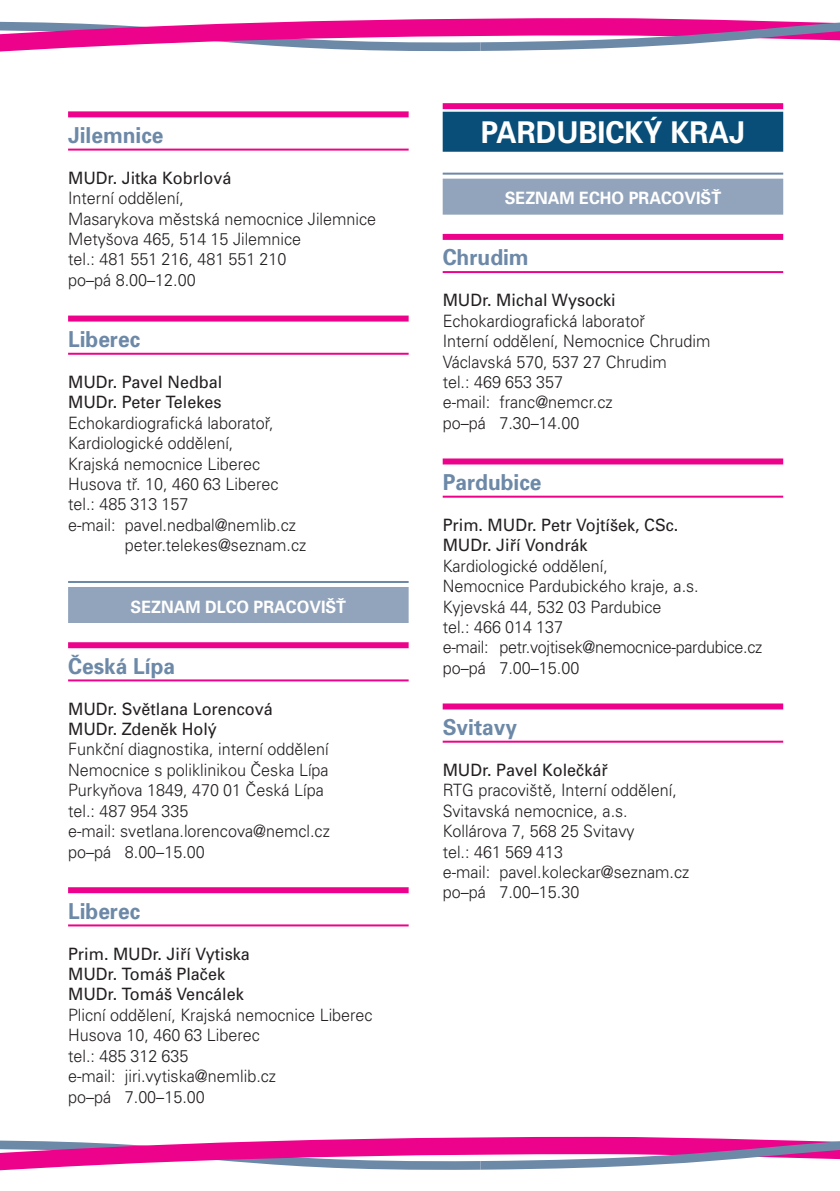
<style>
.page{position:relative;width:840px;height:1191px;background:#fff}
.page>*{position:absolute;margin:0;border:0;box-sizing:border-box;transform-origin:0 0}
.t1{font:700 30px "Univers CE";color:#fff;scale:.95 1}
.t2{font:700 22px "Univers CE";color:#6d89a8;scale:.95 1}
.t3{font:300 17px/20.4px "Univers CE";color:#231f20;scale:.95 1}
.t4{font:17px/20.4px "Univers CE";color:#231f20;scale:.95 1}
.t5{font:700 17px "Univers CE";color:#fff;scale:.95 1}
</style>
<div class="page">
<svg style="left:0;top:18px;width:839px;height:34px"></svg>
<svg style="left:0;top:1136px;width:839px;height:35px"></svg>
<div style="left:68px;top:111px;width:340px;height:6px;background:#ed028c"></div>
<hr style="left:68px;top:149px;width:340px;height:2px;background:#ed028c">
<div style="left:68px;top:315px;width:340px;height:6px;background:#ed028c"></div>
<hr style="left:68px;top:353px;width:340px;height:2px;background:#ed028c">
<hr style="left:68px;top:581px;width:340px;height:2px;background:#6d89a8">
<div style="left:68px;top:587px;width:340px;height:36px;background:#92a4bc"></div>
<div style="left:68px;top:642px;width:340px;height:6px;background:#ed028c"></div>
<hr style="left:68px;top:679px;width:340px;height:2px;background:#ed028c">
<div style="left:68px;top:887px;width:340px;height:6px;background:#ed028c"></div>
<hr style="left:68px;top:924px;width:340px;height:2px;background:#ed028c">
<div style="left:442px;top:103px;width:340px;height:6px;background:#ed028c"></div>
<div style="left:442px;top:112px;width:340px;height:40px;background:#084e78"></div>
<hr style="left:442px;top:173px;width:340px;height:2px;background:#6d89a8">
<div style="left:442px;top:179px;width:340px;height:36px;background:#92a4bc"></div>
<div style="left:442px;top:234px;width:340px;height:6px;background:#ed028c"></div>
<hr style="left:442px;top:271px;width:340px;height:2px;background:#ed028c">
<div style="left:442px;top:458px;width:340px;height:6px;background:#ed028c"></div>
<hr style="left:442px;top:495px;width:340px;height:2px;background:#ed028c">
<div style="left:442px;top:703px;width:340px;height:6px;background:#ed028c"></div>
<hr style="left:442px;top:740px;width:340px;height:2px;background:#ed028c">
<p class="t2" style="left:68px;top:123px;width:102px">Jilemnice</p>
<p class="t4" style="left:68px;top:168px;width:173px">MUDr. Jitka Kobrlová</p>
<p class="t3" style="left:68px;top:188px;width:326px">Interní oddělení,<br>Masarykova městská nemocnice Jilemnice<br>Metyšova 465, 514 15 Jilemnice<br>tel.: 481 551 216, 481 551 210<br>po–pá 8.00–12.00</p>
<p class="t2" style="left:68px;top:327px;width:77px">Liberec</p>
<p class="t4" style="left:68px;top:372px;width:164px">MUDr. Pavel Nedbal<br>MUDr. Peter Telekes</p>
<p class="t3" style="left:68px;top:413px;width:218px">Echokardiografická laboratoř,</p>
<p class="t3" style="left:68px;top:433px;width:175px">Kardiologické oddělení,</p>
<p class="t3" style="left:68px;top:454px;width:204px">Krajská nemocnice Liberec</p>
<p class="t3" style="left:68px;top:474px;width:223px">Husova tř. 10, 460 63 Liberec</p>
<p class="t3" style="left:68px;top:494px;width:128px">tel.: 485 313 157</p>
<p class="t3" style="left:68px;top:515px;width:241px">e‑mail: pavel.nedbal@nemlib.cz</p>
<p class="t3" style="left:125px;top:535px;width:192px">peter.telekes@seznam.cz</p>
<p class="t5" style="left:130px;top:597px;width:228px">SEZNAM DLCO PRACOVIŠŤ</p>
<p class="t2" style="left:68px;top:653px;width:114px">Česká Lípa</p>
<p class="t4" style="left:68px;top:698px;width:217px">MUDr. Světlana Lorencová<br>MUDr. Zdeněk Holý</p>
<p class="t3" style="left:68px;top:739px;width:277px">Funkční diagnostika, interní oddělení<br>Nemocnice s poliklinikou Česka Lípa<br>Purkyňova 1849, 470 01 Česká Lípa tel.: 487 954 335<br>e‑mail: svetlana.lorencova@nemcl.cz po–pá 8.00–15.00</p>
<p class="t2" style="left:68px;top:898px;width:77px">Liberec</p>
<p class="t4" style="left:68px;top:943px;width:193px">Prim. MUDr. Jiří Vytiska<br>MUDr. Tomáš Plaček<br>MUDr. Tomáš Vencálek</p>
<p class="t3" style="left:68px;top:1005px;width:322px">Plicní oddělení, Krajská nemocnice Liberec<br>Husova 10, 460 63 Liberec<br>tel.: 485 312 635<br>e‑mail: jiri.vytiska@nemlib.cz<br>po–pá 7.00–15.00</p>
<h1 class="t1" style="left:480px;top:115px;width:279px">PARDUBICKÝ KRAJ</h1>
<p class="t5" style="left:504px;top:189px;width:229px">SEZNAM ECHO PRACOVIŠŤ</p>
<p class="t2" style="left:442px;top:245px;width:92px">Chrudim</p>
<p class="t4" style="left:442px;top:290px;width:183px">MUDr. Michal Wysocki</p>
<p class="t3" style="left:442px;top:311px;width:283px">Echokardiografická laboratoř<br>Interní oddělení, Nemocnice Chrudim<br>Václavská 570, 537 27 Chrudim<br>tel.: 469 653 357<br>e‑mail: franc@nemcr.cz<br>po–pá 7.30–14.00</p>
<p class="t2" style="left:442px;top:470px;width:105px">Pardubice</p>
<p class="t4" style="left:442px;top:515px;width:249px">Prim. MUDr. Petr Vojtíšek, CSc.<br>MUDr. Jiří Vondrák</p>
<p class="t3" style="left:442px;top:556px;width:338px">Kardiologické oddělení,<br>Nemocnice Pardubického kraje, a.s.<br>Kyjevská 44, 532 03 Pardubice<br>tel.: 466 014 137<br>e‑mail: petr.vojtisek@nemocnice‑pardubice.cz po–pá 7.00–15.00</p>
<p class="t2" style="left:442px;top:715px;width:80px">Svitavy</p>
<p class="t4" style="left:442px;top:760px;width:175px">MUDr. Pavel Kolečkář</p>
<p class="t3" style="left:442px;top:780px;width:261px">RTG pracoviště, Interní oddělení,<br>Svitavská nemocnice, a.s.<br>Kollárova 7, 568 25 Svitavy<br>tel.: 461 569 413<br>e‑mail: pavel.koleckar@seznam.cz po–pá 7.00–15.30</p>
</div>
